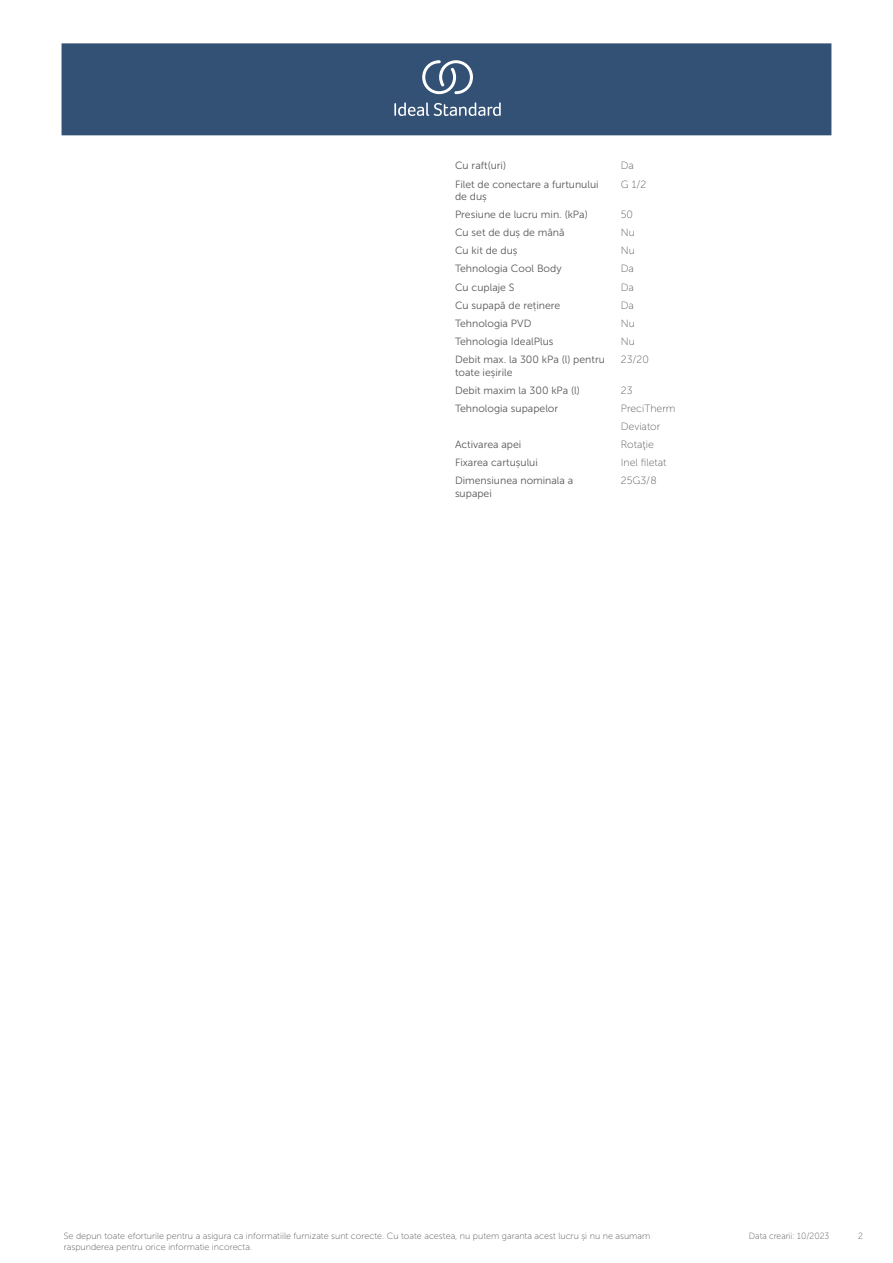
<style>
.page{position:relative;width:893px;height:1263px;background:#fff}
.page>*{position:absolute;margin:0;border:0;box-sizing:border-box;transform-origin:0 0}
.t1{font:10.5px/12.6px "Museo Sans 300";color:#575756}
.t2{font:10.5px/18.1px "Museo Sans 100";color:#575756}
.t3{font:9px "Museo Sans 100";color:#575756}
.t4{font:9px "Museo Sans 100";color:#575756;scale:.95 1}
</style>
<div class="page">
<div style="left:62px;top:43px;width:769px;height:92px;background:#335075"></div>
<svg style="left:394px;top:102px;width:107px;height:14px"></svg>
<svg style="left:422px;top:60px;width:51px;height:34px"></svg>
<p class="t1" style="left:455px;top:160px;width:53px">Cu raft(uri)</p>
<p class="t2" style="left:621px;top:157px;width:15px">Da</p>
<p class="t1" style="left:455px;top:178px;width:145px">Filet de conectare a furtunului de duș</p>
<p class="t2" style="left:621px;top:175px;width:27px">G 1/2</p>
<p class="t1" style="left:455px;top:208px;width:134px">Presiune de lucru min. (kPa)</p>
<p class="t2" style="left:621px;top:206px;width:14px">50</p>
<p class="t1" style="left:455px;top:226px;width:111px">Cu set de duș de mână</p>
<p class="t2" style="left:621px;top:224px;width:15px">Nu</p>
<p class="t1" style="left:455px;top:245px;width:64px">Cu kit de duș</p>
<p class="t2" style="left:621px;top:242px;width:15px">Nu</p>
<p class="t1" style="left:455px;top:263px;width:108px">Tehnologia Cool Body</p>
<p class="t2" style="left:621px;top:260px;width:15px">Da</p>
<p class="t1" style="left:455px;top:281px;width:61px">Cu cuplaje S</p>
<p class="t2" style="left:621px;top:278px;width:15px">Da</p>
<p class="t1" style="left:455px;top:299px;width:107px">Cu supapă de reținere</p>
<p class="t2" style="left:621px;top:296px;width:15px">Da</p>
<p class="t1" style="left:455px;top:317px;width:78px">Tehnologia PVD</p>
<p class="t2" style="left:621px;top:314px;width:15px">Nu</p>
<p class="t1" style="left:455px;top:335px;width:100px">Tehnologia IdealPlus</p>
<p class="t2" style="left:621px;top:332px;width:15px">Nu</p>
<p class="t1" style="left:455px;top:353px;width:151px">Debit max. la 300 kPa (l) pentru toate ieșirile</p>
<p class="t2" style="left:621px;top:350px;width:30px">23/20</p>
<p class="t1" style="left:455px;top:384px;width:126px">Debit maxim la 300 kPa (l)</p>
<p class="t2" style="left:621px;top:381px;width:13px">23</p>
<p class="t1" style="left:455px;top:402px;width:105px">Tehnologia supapelor</p>
<p class="t2" style="left:621px;top:399px;width:56px">PreciTherm<br>Deviator</p>
<p class="t1" style="left:455px;top:438px;width:68px">Activarea apei</p>
<p class="t2" style="left:621px;top:435px;width:35px">Rotaţie</p>
<p class="t1" style="left:455px;top:456px;width:84px">Fixarea cartușului</p>
<p class="t2" style="left:621px;top:453px;width:47px">Inel filetat</p>
<p class="t1" style="left:455px;top:474px;width:120px">Dimensiunea nominala a supapei</p>
<p class="t2" style="left:621px;top:471px;width:37px">25G3/8</p>
<p class="t4" style="left:749px;top:1231px;width:86px">Data crearii: 10/2023</p>
<p class="t3" style="left:64px;top:1231px;width:588px">Se depun toate eforturile pentru a asigura ca informatiile furnizate sunt corecte. Cu toate acestea, nu putem garanta acest lucru și nu ne asumam</p>
<p class="t4" style="left:858px;top:1231px;width:7px">2</p>
<p class="t3" style="left:64px;top:1242px;width:190px">raspunderea pentru orice informatie incorecta.</p>
</div>
